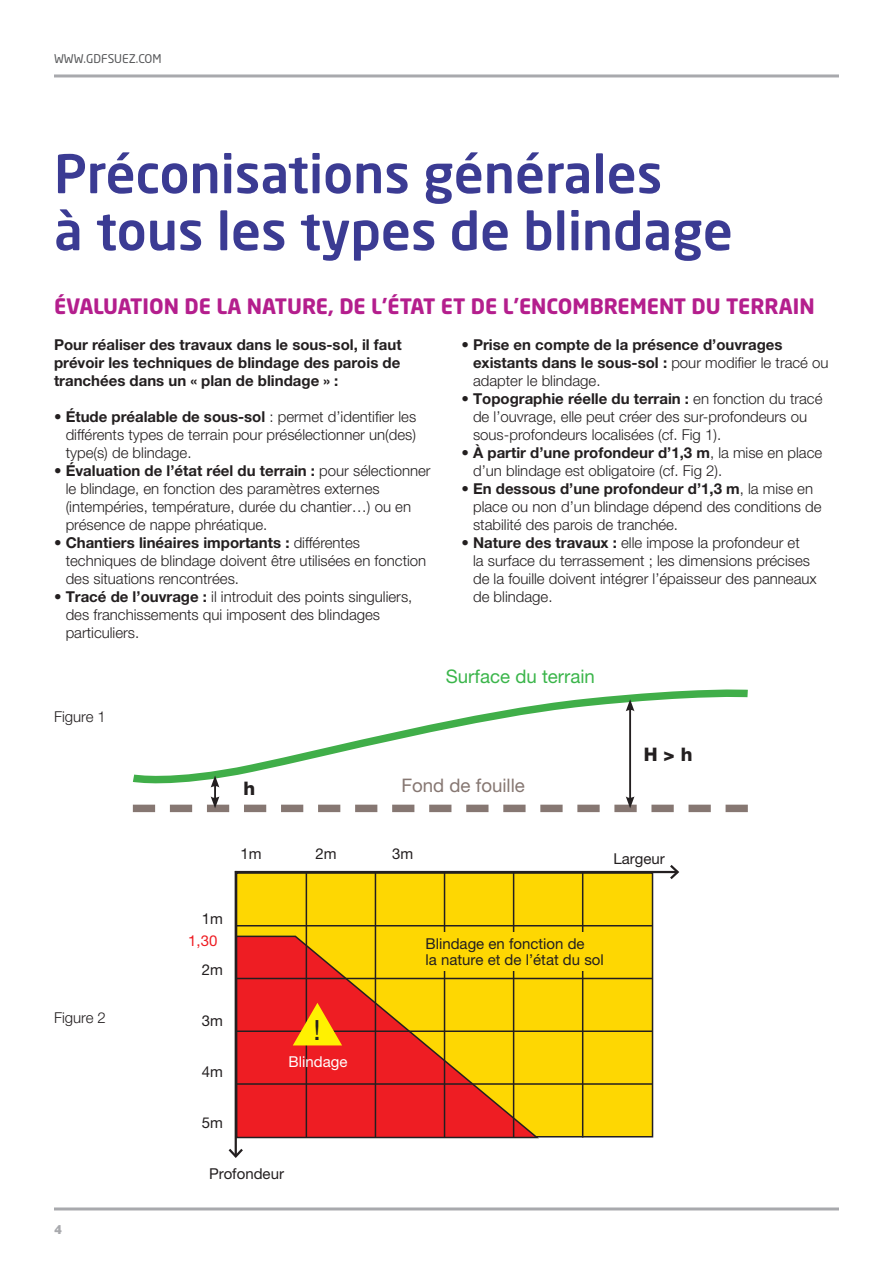
<style>
.page{position:relative;width:893px;height:1263px;background:#fff}
.page>*{position:absolute;margin:0;border:0;box-sizing:border-box;transform-origin:0 0}
.t1{font:500 52.5px/57px "Neo Sans Std";color:#3b3b93}
.t2{font:27.9px "Helvetica Neue LT Pro";color:#231f20}
.t3{font:700 21px "Neo Sans Std";color:#b41e8d}
.t4{font:18.6px "Helvetica Neue LT Pro";color:#3ab54a}
.t5{font:18.6px "Helvetica Neue LT Pro";color:#867772}
.t6{font:800 18.6px "Helvetica Neue LT Pro";color:#231f20}
.t7{font:300 15px/18px "Helvetica Neue LT Pro";color:#231f20}
.t8{font:700 15px/18px "Helvetica Neue LT Pro";color:#231f20;text-align:justify}
.t9{font:15px/16.5px "Helvetica Neue LT Pro";color:#231f20}
.t10{font:15px "Helvetica Neue LT Pro";color:#fff}
.t11{font:15px "Helvetica Neue LT Pro";color:#ee1d23}
.t12{font:12px "Neo Sans Std";color:#57585a}
.t13{font:900 12px "Neo Sans Std";color:#a8a9ad}
.s1{font-weight:700}
.s2{font-weight:300}
</style>
<div class="page">
<hr style="left:54px;top:74px;width:785px;height:3px;background:#a8a9ad">
<hr style="left:54px;top:1207px;width:785px;height:3px;background:#a8a9ad">
<div style="left:237px;top:873px;width:415px;height:264px;background:#fed702"></div>
<svg style="left:237px;top:935px;width:304px;height:204px"></svg>
<hr style="left:237px;top:925px;width:415px;height:1px;background:#231f20">
<hr style="left:306px;top:872px;width:1px;height:265px;background:#231f20">
<hr style="left:237px;top:978px;width:415px;height:1px;background:#231f20">
<hr style="left:375px;top:872px;width:1px;height:265px;background:#231f20">
<hr style="left:237px;top:1030px;width:415px;height:2px;background:#231f20">
<hr style="left:444px;top:872px;width:1px;height:265px;background:#231f20">
<hr style="left:237px;top:1083px;width:415px;height:2px;background:#231f20">
<hr style="left:582px;top:872px;width:1px;height:265px;background:#231f20">
<hr style="left:513px;top:872px;width:1px;height:265px;background:#231f20">
<hr style="left:235px;top:871px;width:443px;height:2px;background:#231f20">
<svg style="left:668px;top:865px;width:12px;height:14px"></svg>
<hr style="left:235px;top:871px;width:2px;height:285px;background:#231f20">
<svg style="left:228px;top:1146px;width:15px;height:12px"></svg>
<div style="left:425px;top:933px;width:186px;height:38px;background:#fed702"></div>
<svg style="left:293px;top:1003px;width:49px;height:42px;background:#f18711"></svg>
<svg style="left:134px;top:689px;width:614px;height:86px"></svg>
<hr style="left:629px;top:708px;width:2px;height:92px;background:#231f20">
<svg style="left:626px;top:699px;width:8px;height:12px"></svg>
<svg style="left:133px;top:775px;width:615px;height:37px"></svg>
<p class="t12" style="left:54px;top:51px;width:109px">WWW.GDFSUEZ.COM</p>
<p class="t1" style="left:54px;top:144px;width:680px">Préconisations générales<br>à tous les types de blindage</p>
<p class="t3" style="left:54px;top:292px;width:762px">ÉVALUATION DE LA NATURE, DE L’ÉTAT ET DE L’ENCOMBREMENT DU TERRAIN</p>
<p class="t8" style="left:54px;top:335px;width:349px">Pour réaliser des travaux dans le sous-sol, il faut prévoir les techniques de blindage des parois de tranchées dans un « plan de blindage » :</p>
<p class="t7" style="left:66px;top:407px;width:352px;text-align:justify;text-indent:-12px">• <span class="s1">Étude préalable de sous-sol</span> : permet d’identifier les différents types de terrain pour présélectionner un(des) type(s) de blindage.</p>
<p class="t7" style="left:66px;top:461px;width:367px;text-indent:-12px">• <span class="s1">Évaluation de l’état réel du terrain :</span> pour sélectionner le blindage, en fonction des paramètres externes (intempéries, température, durée du chantier…) ou en présence de nappe phréatique.</p>
<p class="t7" style="left:66px;top:533px;width:362px;text-indent:-12px">• <span class="s1">Chantiers linéaires importants :</span> différentes techniques de blindage doivent être utilisées en fonction des situations rencontrées.</p>
<p class="t7" style="left:66px;top:587px;width:348px;text-indent:-12px">• <span class="s1">Tracé de l’ouvrage :</span> il introduit des points singuliers, des franchissements qui imposent des blindages particuliers.</p>
<p class="t8" style="left:473px;top:335px;width:357px;text-align:left;text-indent:-12px"><span class="s2">•</span> Prise en compte de la présence d’ouvrages existants dans le sous-sol : <span class="s2">pour modifier le tracé ou adapter le blindage.</span></p>
<p class="t7" style="left:473px;top:389px;width:351px;text-indent:-12px">• <span class="s1">Topographie réelle du terrain :</span> en fonction du tracé de l’ouvrage, elle peut créer des sur-profondeurs ou sous-profondeurs localisées (cf. Fig 1).</p>
<p class="t7" style="left:473px;top:443px;width:351px;text-indent:-12px"><span class="s1">• À partir d’une profondeur d’1,3 m</span>, la mise en place d’un blindage est obligatoire (cf. Fig 2).</p>
<p class="t7" style="left:473px;top:479px;width:350px;text-indent:-12px"><span class="s1">• En dessous d’une profondeur d’1,3 m</span>, la mise en place ou non d’un blindage dépend des conditions de stabilité des parois de tranchée.</p>
<p class="t7" style="left:473px;top:533px;width:345px;text-indent:-12px"><span class="s1">• Nature des travaux :</span> elle impose la profondeur et<br>la surface du terrassement ; les dimensions précises de la fouille doivent intégrer l’épaisseur des panneaux de blindage.</p>
<p class="t7" style="left:54px;top:707px;width:53px">Figure 1</p>
<p class="t7" style="left:54px;top:1008px;width:53px">Figure 2</p>
<p class="t13" style="left:54px;top:1222px;width:9px">4</p>
<p class="t4" style="left:446px;top:665px;width:151px">Surface du terrain</p>
<p class="t6" style="left:244px;top:778px;width:13px">h</p>
<p class="t5" style="left:401px;top:774px;width:125px">Fond de fouille</p>
<p class="t6" style="left:644px;top:743px;width:50px">H &gt; h</p>
<p class="t9" style="left:241px;top:845px;width:23px">1m</p>
<p class="t9" style="left:316px;top:845px;width:23px">2m</p>
<p class="t9" style="left:392px;top:845px;width:23px">3m</p>
<p class="t9" style="left:613px;top:850px;width:53px">Largeur</p>
<p class="t9" style="left:202px;top:910px;width:23px">1m</p>
<p class="t11" style="left:188px;top:932px;width:31px">1,30</p>
<p class="t9" style="left:202px;top:961px;width:23px">2m</p>
<p class="t9" style="left:202px;top:1012px;width:23px">3m</p>
<p class="t9" style="left:202px;top:1063px;width:23px">4m</p>
<p class="t9" style="left:202px;top:1114px;width:23px">5m</p>
<p class="t2" style="left:314px;top:1013px;width:9px">!</p>
<p class="t10" style="left:288px;top:1052px;width:60px">Blindage</p>
<p class="t9" style="left:209px;top:1165px;width:76px">Profondeur</p>
<p class="t9" style="left:425px;top:935px;width:180px">Blindage en fonction de<br>la nature et de l’état du sol</p>
</div>
